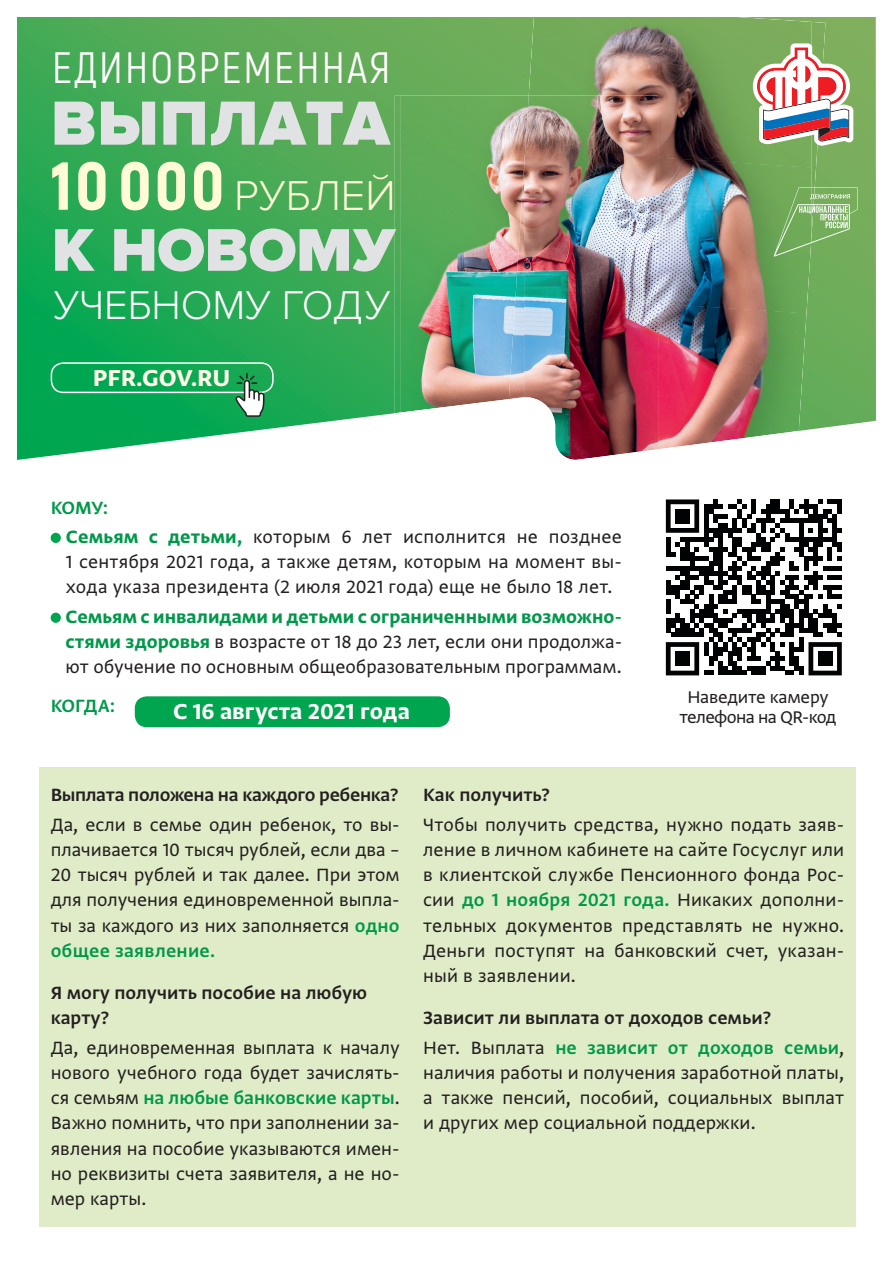
<style>
.page{position:relative;width:893px;height:1263px;background:#fff}
.page>*{position:absolute;margin:0;border:0;box-sizing:border-box;transform-origin:0 0}
.t1{font:900 64.65px "Proxima Nova";letter-spacing:.02em;color:#e1e2e4}
.t2{font:900 62.4px "Proxima Nova";letter-spacing:-.005em;color:#e1e2e4}
.t3{font:43.95px "Akrobat";letter-spacing:.05em;color:#fff}
.t4{font:300 43.35px "Proxima Nova";color:#fffbd6}
.t5{font:300 41.55px "Proxima Nova";color:#fff}
.t6{font:27.3px "Greta Sans Pro Bld";letter-spacing:-.005em;color:#fffde9}
.t7{font:25.5px "Greta Sans Pro Bld";color:#fff}
.t8{font:21px/25.2px "Greta Sans Pro";color:#231f20;text-align:justify}
.t9{font:21px/25.2px "Greta Sans Pro Sm Bld";color:#231f20}
.t10{font:21px "Greta Sans Pro Sm Bld";color:#00984a}
.t11{font:21px "Greta Sans Pro Bld";color:#00984a}
.t12{font:21px "Greta Sans Pro Sm Bld";letter-spacing:-.02em;color:#231f20}
.t13{font:19.95px "Greta Sans Pro";letter-spacing:-.025em;color:#231f20}
.s1{font-family:"Akrobat";font-weight:900;font-size:67.65px}
.s2{font-family:"Greta Sans Pro Bld";color:#00984a}
.s3{font-family:"Greta Sans Pro Sm Bld";color:#00984a}
.s4{font-family:"Greta Sans Pro";color:#231f20}
.s5{font-family:"Greta Sans Pro"}
.s6{color:#00984a}
</style>
<div class="page">
<svg style="left:17px;top:17px;width:859px;height:443px;background:#53b266"></svg>
<img style="left:811px;top:22px;width:14px;height:165px">
<img style="left:631px;top:17px;width:180px;height:140px">
<img style="left:529px;top:17px;width:102px;height:78px">
<img style="left:658px;top:157px;width:153px;height:157px">
<img style="left:658px;top:304px;width:149px;height:145px">
<img style="left:658px;top:303px;width:3px;height:49px">
<img style="left:395px;top:95px;width:6px;height:318px">
<img style="left:401px;top:95px;width:123px;height:212px">
<img style="left:401px;top:307px;width:114px;height:105px">
<img style="left:509px;top:166px;width:15px;height:233px">
<img style="left:524px;top:95px;width:134px;height:365px">
<div style="left:39px;top:766px;width:816px;height:460px;background:#dfecc7"></div>
<svg style="left:753px;top:43px;width:100px;height:103px"></svg>
<svg style="left:774px;top:187px;width:84px;height:70px;background:#83b56d"></svg>
<svg style="left:51px;top:362px;width:223px;height:55px;background:#1eac60"></svg>
<div style="left:51px;top:533px;width:10px;height:10px;background:#00a54f;border-radius:50%"></div>
<div style="left:51px;top:613px;width:10px;height:10px;background:#00a54f;border-radius:50%"></div>
<svg style="left:666px;top:499px;width:176px;height:176px"></svg>
<div style="left:675px;top:652px;width:15px;height:14px;background:#010203"></div>
<div style="left:818px;top:652px;width:14px;height:14px;background:#010203"></div>
<div style="left:675px;top:509px;width:15px;height:14px;background:#010203"></div>
<div style="left:135px;top:696px;width:315px;height:31px;background:#00a54f;border-radius:12px"></div>
<h3 class="t3" style="left:52px;top:50px;width:340px">ЕДИНОВРЕМЕННАЯ</h3>
<h1 class="t1" style="left:51px;top:100px;width:340px">ВЫПЛАТА</h1>
<h3 class="t4" style="left:51px;top:180px;width:346px"><span class="s1">10000</span> РУБЛЕЙ</h3>
<h2 class="t2" style="left:52px;top:228px;width:345px">К НОВОМУ</h2>
<h3 class="t5" style="left:54px;top:291px;width:339px">УЧЕБНОМУ ГОДУ</h3>
<h3 class="t6" style="left:93px;top:360px;width:139px">PFR.GOV.RU</h3>
<p class="t10" style="left:51px;top:494px;width:59px">КОМУ:</p>
<p class="t8" style="left:66px;top:523px;width:557px"><span class="s2">Семьям с детьми,</span> которым 6 лет исполнится не позднее 1 сентября 2021 года, а также детям, которым на момент вы&shy;хода указа президента (2 июля 2021 года) еще не было 18 лет.</p>
<p class="t11" style="left:66px;top:603px;width:558px">Семьям с инвалидами и детьми с ог раниченными возможно-</p>
<p class="t8" style="left:66px;top:628px;width:558px"><span class="s2">стями здоровья</span> в возрасте от 18 до 23 лет, если они продолжа&shy;ют обучение по основным общеобразовательным программам.</p>
<p class="t10" style="left:51px;top:692px;width:66px">КОГДА:</p>
<p class="t13" style="left:687px;top:684px;width:143px">Наведите камеру</p>
<p class="t7" style="left:173px;top:695px;width:239px">С 16 августа 2021 года</p>
<p class="t13" style="left:679px;top:704px;width:158px">телефона на QR-код</p>
<p class="t12" style="left:51px;top:782px;width:349px">Выплата положена на каждого ребенка?</p>
<p class="t8" style="left:51px;top:811px;width:351px">Да, если в семье один ребенок, то вы&shy;плачивается 10 тысяч рублей, если два – 20 тысяч рублей и так далее. При этом для получения единовременной выпла&shy;ты за каждого из них заполняется <span class="s3">одно</span></p>
<p class="t10" style="left:51px;top:937px;width:166px">общее заявление.</p>
<p class="t9" style="left:51px;top:979px;width:318px">Я могу получить пособие на любую карту?</p>
<p class="t8" style="left:51px;top:1034px;width:351px">Да, единовременная выплата к началу нового учебного года будет зачислять-</p>
<p class="t10" style="left:51px;top:1084px;width:351px"><span class="s4">ся семьям</span> на любые банковские карты<span class="s4">.</span></p>
<p class="t8" style="left:51px;top:1109px;width:351px">Важно помнить, что при заполнении за&shy;явления на пособие указываются имен&shy;но реквизиты счета заявителя, а не но&shy;мер карты.</p>
<p class="t9" style="left:423px;top:781px;width:128px">Как получить?</p>
<p class="t8" style="left:423px;top:811px;width:423px">Чтобы получить средства, нужно подать заяв&shy;ление в личном кабинете на сайте Госуслуг или в клиентской службе Пенсионного фонда Рос&shy;сии <span class="s3">до 1 ноября 2021 года.</span> Никаких дополни&shy;тельных документов представлять не нужно.<br>Деньги поступят на банковский счет, указан&shy;ный в заявлении.</p>
<p class="t9" style="left:423px;top:1002px;width:423px;line-height:29.4px">Зависит ли выплата от доходов семьи?<br><span class="s5">Нет. Выплата</span> <span class="s6">не зависит от доходов семьи</span><span class="s5">,</span></p>
<p class="t8" style="left:423px;top:1059px;width:423px">наличия работы и получения заработной платы, а также пенсий, пособий, социальных выплат и других мер социальной поддержки.</p>
</div>
